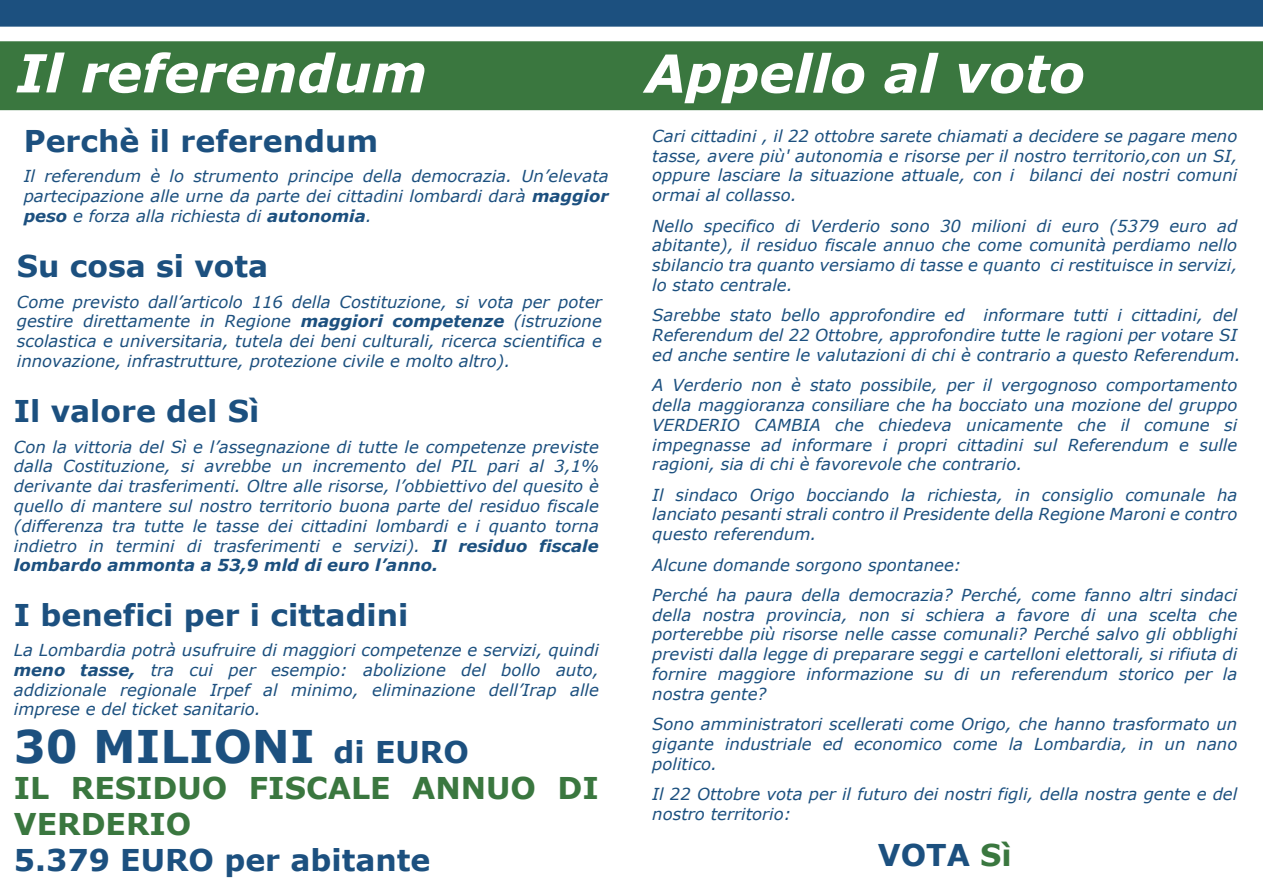
<style>
.page{position:relative;width:1263px;height:893px;background:#fff}
.page>*{position:absolute;margin:0;border:0;box-sizing:border-box;transform-origin:0 0}
.t1{font:italic 700 52.5px "Verdana";color:#fff}
.t2{font:700 45px "Verdana";color:#1c507f}
.t3{font:700 30px "Verdana";color:#1c507f}
.t4{font:700 30px/36px "Verdana";color:#3a773f}
.t5{font:italic 16.5px/19.8px "Verdana";color:#1c507f;text-align:justify}
.s1{font-weight:700}
.s2{font-size:30px}
.s3{color:#3a773f}
</style>
<div class="page">
<div style="left:0;top:41px;width:1263px;height:69px;background:#3a773f"></div>
<div style="left:0;top:0;width:1263px;height:27px;background:#1c507f"></div>
<h1 class="t1" style="left:17px;top:36px;width:412px">Il referendum</h1>
<h3 class="t3" style="left:24px;top:120px;width:356px">Perchè il referendum</h3>
<p class="t5" style="left:24px;top:166px;width:587px">Il referendum è lo strumento principe della democrazia. Un’elevata partecipazione alle urne da parte dei cittadini lombardi darà <span class="s1">maggior peso</span> e forza alla richiesta di <span class="s1">autonomia</span>.</p>
<h3 class="t3" style="left:17px;top:245px;width:253px">Su cosa si vota</h3>
<p class="t5" style="left:17px;top:292px;width:586px">Come previsto dall’articolo 116 della Costituzione, si vota per poter gestire direttamente in Regione <span class="s1">maggiori competenze</span> (istruzione scolastica e universitaria, tutela dei beni culturali, ricerca scientifica e innovazione, infrastrutture, protezione civile e molto altro).</p>
<h3 class="t3" style="left:14px;top:390px;width:247px">Il valore del Sì</h3>
<p class="t5" style="left:14px;top:437px;width:586px">Con la vittoria del Sì e l’assegnazione di tutte le competenze previste dalla Costituzione, si avrebbe un incremento del PIL pari al 3,1% derivante dai trasferimenti. Oltre alle risorse, l’obbiettivo del quesito è quello di mantere sul nostro territorio buona parte del residuo fiscale (differenza tra tutte le tasse dei cittadini lombardi e i quanto torna indietro in termini di trasferimenti e servizi). <span class="s1">Il residuo fiscale lombardo ammonta a 53,9 mld di euro l’anno.</span></p>
<h3 class="t3" style="left:14px;top:593px;width:396px">I benefici per i cittadini</h3>
<p class="t5" style="left:14px;top:640px;width:586px">La Lombardia potrà usufruire di maggiori competenze e servizi, quindi <span class="s1">meno tasse,</span> tra cui per esempio: abolizione del bollo auto, addizionale regionale Irpef al minimo, eliminazione dell’Irap alle imprese e del ticket sanitario.</p>
<h2 class="t2" style="left:14px;top:715px;width:457px">30 MILIONI <span class="s2">di EURO</span></h2>
<h3 class="t4" style="left:14px;top:769px;width:586px">IL RESIDUO FISCALE ANNUO DI<br>VERDERIO</h3>
<h3 class="t3" style="left:14px;top:839px;width:418px">5.379 EURO per abitante</h3>
<h1 class="t1" style="left:645px;top:36px;width:441px">Appello al voto</h1>
<p class="t5" style="left:652px;top:126px;width:586px">Cari cittadini , il 22 ottobre sarete chiamati a decidere se pagare meno tasse, avere più' autonomia e risorse per il nostro territorio,con un SI, oppure lasciare la situazione attuale, con i bilanci dei nostri comuni ormai al collasso.</p>
<p class="t5" style="left:652px;top:215px;width:586px">Nello specifico di Verderio sono 30 milioni di euro (5379 euro ad abitante), il residuo fiscale annuo che come comunità perdiamo nello sbilancio tra quanto versiamo di tasse e quanto ci restituisce in servizi, lo stato centrale.</p>
<p class="t5" style="left:652px;top:305px;width:590px;text-align:left">Sarebbe stato bello approfondire ed informare tutti i cittadini, del<br>Referendum del 22 Ottobre, approfondire tutte le ragioni per votare SI ed anche sentire le valutazioni di chi è contrario a questo Referendum.</p>
<p class="t5" style="left:652px;top:375px;width:587px">A Verderio non è stato possibile, per il vergognoso comportamento della maggioranza consiliare che ha bocciato una mozione del gruppo VERDERIO CAMBIA che chiedeva unicamente che il comune si impegnasse ad informare i propri cittadini sul Referendum e sulle ragioni, sia di chi è favorevole che contrario.</p>
<p class="t5" style="left:652px;top:485px;width:586px">Il sindaco Origo bocciando la richiesta, in consiglio comunale ha lanciato pesanti strali contro il Presidente della Regione Maroni e contro questo referendum.</p>
<p class="t5" style="left:652px;top:549px;width:586px;line-height:30.3px">Alcune domande sorgono spontanee:<br>Perché ha paura della democrazia? Perché, come fanno altri sindaci</p>
<p class="t5" style="left:652px;top:605px;width:586px">della nostra provincia, non si schiera a favore di una scelta che porterebbe più risorse nelle casse comunali? Perché salvo gli obblighi previsti dalla legge di preparare seggi e cartelloni elettorali, si rifiuta di fornire maggiore informazione su di un referendum storico per la nostra gente?</p>
<p class="t5" style="left:652px;top:714px;width:587px">Sono amministratori scellerati come Origo, che hanno trasformato un gigante industriale ed economico come la Lombardia, in un nano politico.</p>
<p class="t5" style="left:652px;top:784px;width:586px">Il 22 Ottobre vota per il futuro dei nostri figli, della nostra gente e del nostro territorio:</p>
<h3 class="t3" style="left:878px;top:834px;width:135px">VOTA <span class="s3">Sì</span></h3>
</div>
